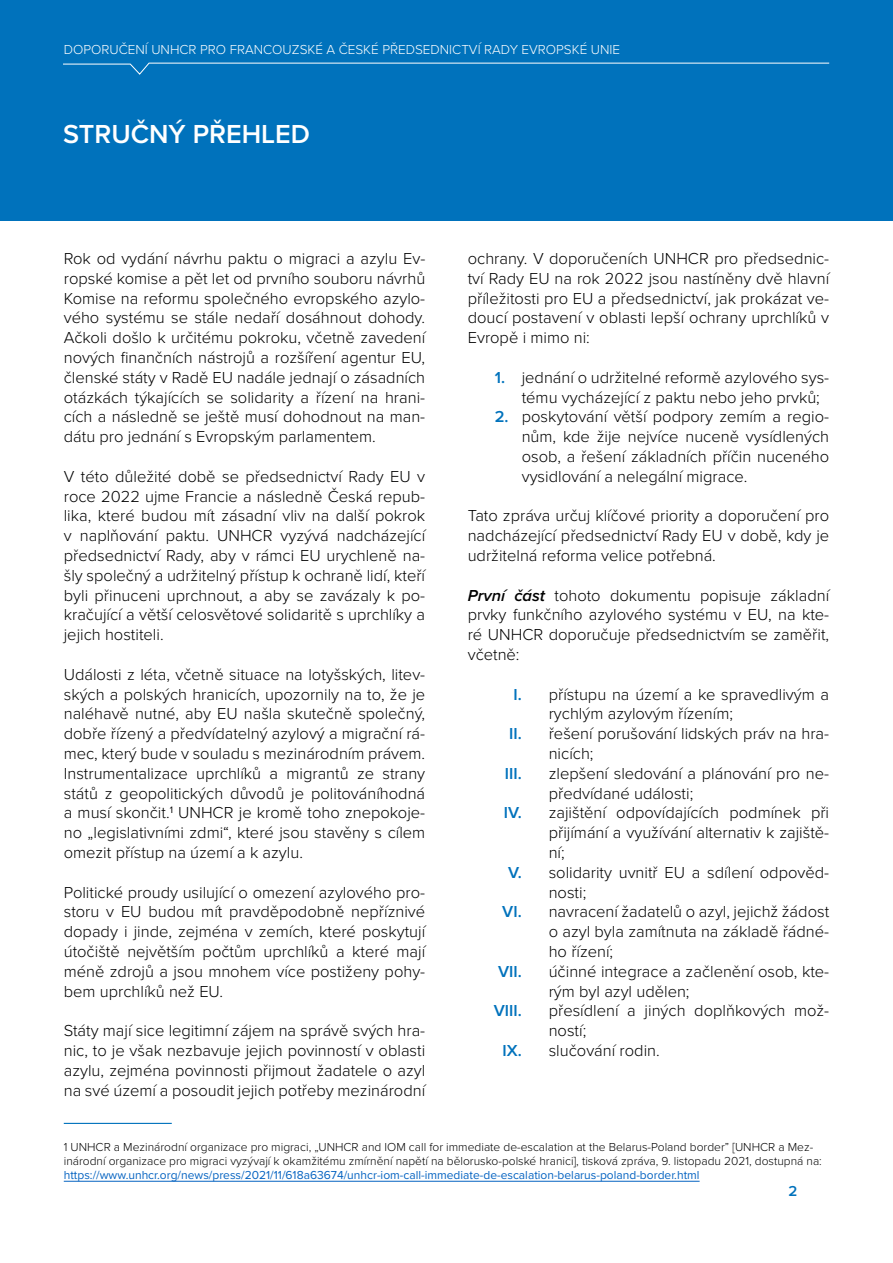
<style>
.page{position:relative;width:893px;height:1263px;background:#fff}
.page>*{position:absolute;margin:0;border:0;box-sizing:border-box;transform-origin:0 0}
.t1{font:600 27px "Proxima Nova";color:#fff}
.t2{font:300 16.5px/19.8px "Proxima Nova";color:#000;text-align:justify}
.t3{font:600 16.5px "Proxima Nova";color:#0072bc}
.t4{font:600 15px "Proxima Nova";color:#0072bc}
.t5{font:300 13.5px "Proxima Nova";color:#fff}
.t6{font:300 12px/14.4px "Proxima Nova";color:#000}
.t7{font:12px "Proxima Nova";color:#0563c1}
.s1{font-weight:600;color:#0072bc}
.s2{font-weight:600;font-style:italic}
</style>
<div class="page">
<div style="left:0;top:0;width:893px;height:220px;background:#0072bc"></div>
<svg style="left:63px;top:62px;width:767px;height:13px"></svg>
<hr style="left:64px;top:1123px;width:108px;height:1px;background:#0072bc">
<hr style="left:64px;top:1181px;width:636px;height:1px;background:#0563c1">
<p class="t5" style="left:64px;top:40px;width:558px">DOPORUČENÍ UNHCR PRO FRANCOUZSKÉ A ČESKÉ PŘEDSEDNICTVÍ RADY EVROPSKÉ UNIE</p>
<h1 class="t1" style="left:63px;top:114px;width:248px">STRUČNÝ PŘEHLED</h1>
<p class="t2" style="left:64px;top:248px;width:363px">Rok od vydání návrhu paktu o migraci a azylu Ev&shy;ropské komise a pět let od prvního souboru návrhů Komise na reformu společného evropského azylo&shy;vého systému se stále nedaří dosáhnout dohody.<br>Ačkoli došlo k určitému pokroku, včetně zavedení nových finančních nástrojů a rozšíření agentur EU, členské státy v Radě EU nadále jednají o zásadních otázkách týkajících se solidarity a řízení na hrani&shy;cích a následně se ještě musí dohodnout na man&shy;dátu pro jednání s Evropským parlamentem.</p>
<p class="t2" style="left:64px;top:465px;width:363px">V této důležité době se předsednictví Rady EU v roce 2022 ujme Francie a následně Česká repub&shy;lika, které budou mít zásadní vliv na další pokrok v naplňování paktu. UNHCR vyzývá nadcházející předsednictví Rady, aby v rámci EU urychleně na&shy;šly společný a udržitelný přístup k ochraně lidí, kteří byli přinuceni uprchnout, a aby se zavázaly k po&shy;kračující a větší celosvětové solidaritě s uprchlíky a jejich hostiteli.</p>
<p class="t2" style="left:64px;top:663px;width:363px">Události z léta, včetně situace na lotyšských, litev&shy;ských a polských hranicích, upozornily na to, že je naléhavě nutné, aby EU našla skutečně společný, dobře řízený a předvídatelný azylový a migrační rá&shy;mec, který bude v souladu s mezinárodním právem.<br>Instrumentalizace uprchlíků a migrantů ze strany států z geopolitických důvodů je politováníhodná a musí skončit.<sup>1</sup> UNHCR je kromě toho znepokoje&shy;no „legislativními zdmi“, které jsou stavěny s cílem omezit přístup na území a k azylu.</p>
<p class="t2" style="left:64px;top:881px;width:363px">Politické proudy usilující o omezení azylového pro&shy;storu v EU budou mít pravděpodobně nepříznivé dopady i jinde, zejména v zemích, které poskytují útočiště největším počtům uprchlíků a které mají méně zdrojů a jsou mnohem více postiženy pohy&shy;bem uprchlíků než EU.</p>
<p class="t2" style="left:64px;top:1020px;width:363px">Státy mají sice legitimní zájem na správě svých hra&shy;nic, to je však nezbavuje jejich povinností v oblasti azylu, zejména povinnosti přijmout žadatele o azyl na své území a posoudit jejich potřeby mezinárodní</p>
<p class="t2" style="left:468px;top:248px;width:363px">ochrany. V doporučeních UNHCR pro předsednic&shy;tví Rady EU na rok 2022 jsou nastíněny dvě hlavní příležitosti pro EU a předsednictví, jak prokázat ve&shy;doucí postavení v oblasti lepší ochrany uprchlíků v Evropě i mimo ni:</p>
<p class="t2" style="left:522px;top:366px;width:309px;text-indent:-27px"><span class="s1">1.</span> jednání o udržitelné reformě azylového sys&shy;tému vycházející z paktu nebo jeho prvků;</p>
<p class="t2" style="left:522px;top:406px;width:309px;text-indent:-27px"><span class="s1">2.</span> poskytování větší podpory zemím a regio&shy;nům, kde žije nejvíce nuceně vysídlených osob, a řešení základních příčin nuceného vysidlování a nelegální migrace.</p>
<p class="t2" style="left:468px;top:505px;width:363px">Tato zpráva určuj klíčové priority a doporučení pro nadcházející předsednictví Rady EU v době, kdy je udržitelná reforma velice potřebná.</p>
<p class="t2" style="left:468px;top:584px;width:363px"><span class="s2">První část</span> tohoto dokumentu popisuje základní prvky funkčního azylového systému v EU, na kte&shy;ré UNHCR doporučuje předsednictvím se zaměřit, včetně:</p>
<p class="t2" style="left:513px;top:683px;width:317px"><span class="s1">I.</span> přístupu na území a ke spravedlivým a</p>
<p class="t2" style="left:549px;top:703px;width:186px">rychlým azylovým řízením;</p>
<p class="t2" style="left:509px;top:723px;width:321px"><span class="s1">II.</span> řešení porušování lidských práv na hra-</p>
<p class="t2" style="left:549px;top:743px;width:46px">nicích;</p>
<p class="t3" style="left:505px;top:761px;width:18px">III.</p>
<p class="t2" style="left:549px;top:762px;width:282px">zlepšení sledování a plánování pro ne-</p>
<p class="t2" style="left:549px;top:782px;width:146px">předvídané události;</p>
<p class="t2" style="left:504px;top:802px;width:327px"><span class="s1">IV.</span> zajištění odpovídajících podmínek při</p>
<p class="t2" style="left:549px;top:822px;width:282px">přijímání a využívání alternativ k zajiště-</p>
<p class="t2" style="left:549px;top:842px;width:18px">ní;</p>
<p class="t2" style="left:508px;top:861px;width:323px"><span class="s1">V.</span> solidarity uvnitř EU a sdílení odpověd-</p>
<p class="t2" style="left:549px;top:881px;width:39px">nosti;</p>
<p class="t2" style="left:502px;top:901px;width:328px"><span class="s1">VI.</span> navracení žadatelů o azyl, jejichž žádost</p>
<p class="t2" style="left:549px;top:921px;width:282px">o azyl byla zamítnuta na základě řádné-</p>
<p class="t2" style="left:549px;top:941px;width:66px">ho řízení;</p>
<p class="t3" style="left:498px;top:959px;width:25px">VII.</p>
<p class="t2" style="left:549px;top:960px;width:282px">účinné integrace a začlenění osob, kte&shy;rým byl azyl udělen;</p>
<p class="t3" style="left:494px;top:998px;width:29px">VIII.</p>
<p class="t2" style="left:549px;top:1000px;width:282px">přesídlení a jiných doplňkových mož-</p>
<p class="t2" style="left:549px;top:1020px;width:39px">ností;</p>
<p class="t2" style="left:502px;top:1040px;width:159px"><span class="s1">IX.</span> slučování rodin.</p>
<p class="t6" style="left:64px;top:1139px;width:760px">1 UNHCR a Mezinárodní organizace pro migraci, „UNHCR and IOM call for immediate de-escalation at the Belarus-Poland border” [UNHCR a Mez&shy;inárodní organizace pro migraci vyzývají k okamžitému zmírnění napětí na bělorusko-polské hranici], tisková zpráva, 9. listopadu 2021, dostupná na:</p>
<p class="t7" style="left:64px;top:1166px;width:637px">https://www.unhcr.org/news/press/2021/11/618a63674/unhcr-iom-call-immediate-de-escalation-belarus-poland-border.html</p>
<p class="t4" style="left:789px;top:1180px;width:10px">2</p>
</div>
